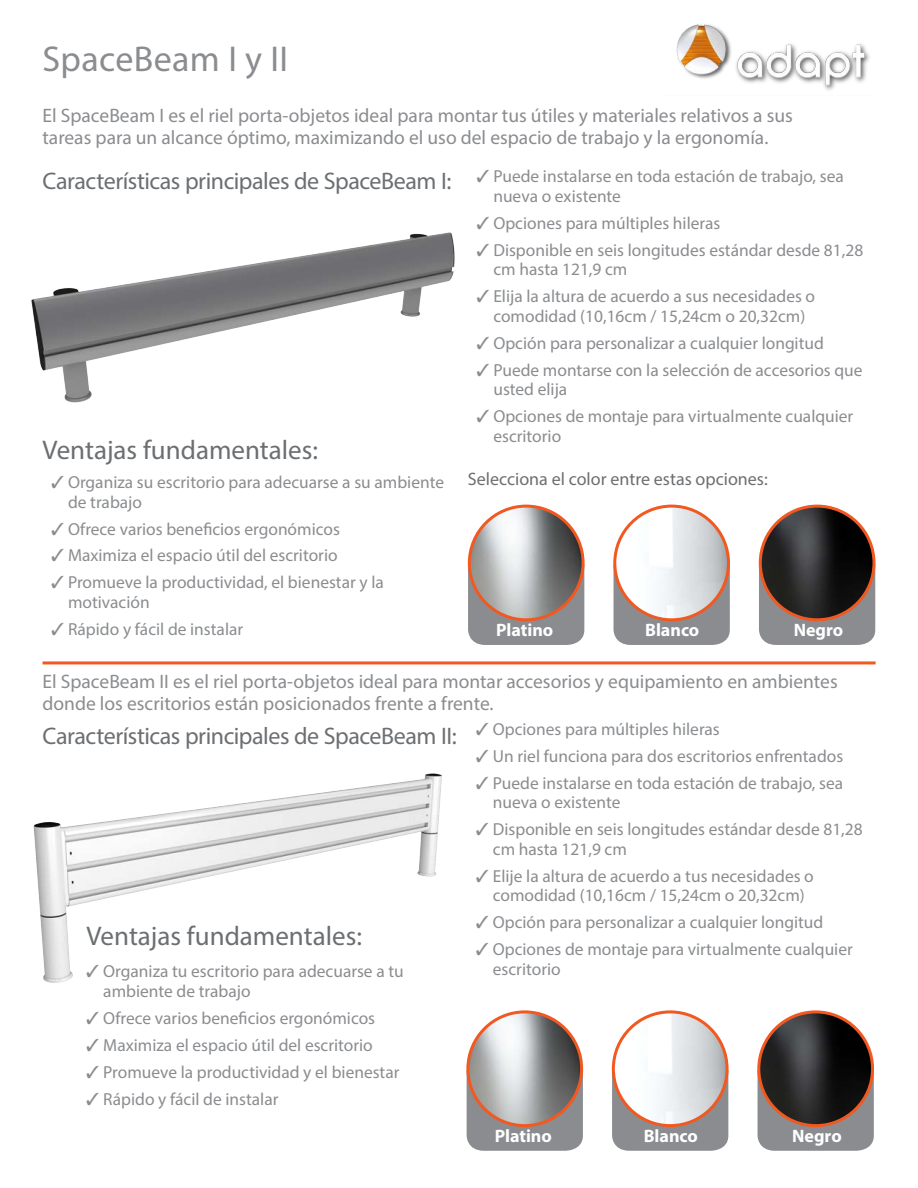
<style>
.page{position:relative;width:918px;height:1188px;background:#fff}
.page>*{position:absolute;margin:0;border:0;box-sizing:border-box;transform-origin:0 0}
.t1{font:36px "Myriad Pro";letter-spacing:.01em;color:#8a8c8f}
.Subtítlo-1{font:27px "Myriad Pro";color:#6c6f72}
.Subtítlo-1-2{font:24px "Myriad Pro";letter-spacing:-.02em;color:#6c6f72}
.parrafo_1{font:19.5px/22.5px "Myriad Pro";color:#8a8c8f}
.t2{font:700 18px "Myriad Pro";color:#fff}
.t3{font:18px "Myriad Pro";color:#6c6f72}
.t4{font:17.4px/19.5px "Myriad Pro";color:#8a8c8f}
</style>
<div class="page">
<img style="left:33px;top:773px;width:409px;height:210px">
<img style="left:676px;top:24px;width:194px;height:66px">
<img style="left:31px;top:232px;width:424px;height:171px">
<hr style="left:43px;top:661px;width:833px;height:3px;background:#f15921">
<svg style="left:468px;top:571px;width:116px;height:74px;background:#908d8e"></svg>
<img style="left:469px;top:506px;width:114px;height:114px;border-radius:57px">
<div style="left:468px;top:505px;width:117px;height:116px;border:3px solid #f15921;border-radius:50%"></div>
<svg style="left:467px;top:1076px;width:116px;height:75px;background:#908e8f"></svg>
<img style="left:468px;top:1012px;width:114px;height:114px;border-radius:57px">
<div style="left:466px;top:1010px;width:117px;height:117px;border:3px solid #f15921;border-radius:50%"></div>
<svg style="left:614px;top:571px;width:116px;height:74px;background:#908d8e"></svg>
<img style="left:615px;top:506px;width:114px;height:114px;border-radius:57px">
<div style="left:613px;top:505px;width:117px;height:116px;border:3px solid #f15921;border-radius:50%"></div>
<svg style="left:612px;top:1076px;width:116px;height:75px;background:#908e8f"></svg>
<img style="left:613px;top:1012px;width:114px;height:114px;border-radius:57px">
<div style="left:612px;top:1010px;width:117px;height:117px;border:3px solid #f15921;border-radius:50%"></div>
<svg style="left:759px;top:571px;width:116px;height:74px;background:#908d8e"></svg>
<img style="left:760px;top:506px;width:114px;height:114px;border-radius:57px">
<div style="left:759px;top:505px;width:116px;height:116px;border:3px solid #f15921;border-radius:50%"></div>
<svg style="left:758px;top:1076px;width:116px;height:75px;background:#908e8f"></svg>
<img style="left:759px;top:1012px;width:114px;height:114px;border-radius:57px">
<div style="left:757px;top:1010px;width:117px;height:117px;border:3px solid #f15921;border-radius:50%"></div>
<p class="t1" style="left:43px;top:36px;width:247px">SpaceBeam I y II</p>
<p class="parrafo_1" style="left:43px;top:104px;width:752px">El SpaceBeam I es el riel porta-objetos ideal para montar tus útiles y materiales relativos a sus tareas para un alcance óptimo, maximizando el uso del espacio de trabajo y la ergonomía.</p>
<p class="Subtítlo-1-2" style="left:43px;top:166px;width:410px">Características principales de SpaceBeam I:</p>
<p class="Subtítlo-1" style="left:43px;top:434px;width:277px">Ventajas fundamentales:</p>
<p class="t4" style="left:493px;top:167px;width:352px;text-indent:-17px">✓ Puede instalarse en toda estación de trabajo, sea nueva o existente</p>
<p class="t4" style="left:476px;top:213px;width:246px">✓ Opciones para múltiples hileras</p>
<p class="t4" style="left:493px;top:240px;width:371px;text-indent:-17px">✓ Disponible en seis longitudes estándar desde 81,28 cm hasta 121,9 cm</p>
<p class="t4" style="left:476px;top:286px;width:340px;text-align:center">✓ Elija la altura de acuerdo a sus necesidades o comodidad (10,16cm / 15,24cm o 20,32cm)</p>
<p class="t4" style="left:476px;top:333px;width:349px">✓ Opción para personalizar a cualquier longitud</p>
<p class="t4" style="left:493px;top:360px;width:371px;text-indent:-17px">✓ Puede montarse con la selección de accesorios que usted elija</p>
<p class="t4" style="left:493px;top:406px;width:361px;text-indent:-17px">✓ Opciones de montaje para virtualmente cualquier escritorio</p>
<p class="t3" style="left:468px;top:468px;width:301px">Selecciona el color entre estas opciones:</p>
<p class="t4" style="left:68px;top:472px;width:378px;text-indent:-17px">✓ Organiza su escritorio para adecuarse a su ambiente de trabajo</p>
<p class="t4" style="left:51px;top:519px;width:290px">✓ Ofrece varios beneficios ergonómicos</p>
<p class="t4" style="left:51px;top:546px;width:288px">✓ Maximiza el espacio útil del escritorio</p>
<p class="t4" style="left:68px;top:573px;width:317px;text-indent:-17px">✓ Promueve la productividad, el bienestar y la motivación</p>
<p class="t4" style="left:51px;top:619px;width:194px">✓ Rápido y fácil de instalar</p>
<p class="t2" style="left:496px;top:619px;width:59px">Platino</p>
<p class="t2" style="left:645px;top:619px;width:56px">Blanco</p>
<p class="t2" style="left:794px;top:619px;width:51px">Negro</p>
<p class="parrafo_1" style="left:43px;top:669px;width:797px">El SpaceBeam II es el riel porta-objetos ideal para montar accesorios y equipamiento en ambientes donde los escritorios están posicionados frente a frente.</p>
<p class="Subtítlo-1-2" style="left:43px;top:721px;width:416px">Características principales de SpaceBeam II:</p>
<p class="t4" style="left:476px;top:719px;width:246px">✓ Opciones para múltiples hileras</p>
<p class="t4" style="left:476px;top:746px;width:369px">✓ Un riel funciona para dos escritorios enfrentados</p>
<p class="t4" style="left:493px;top:773px;width:352px;text-indent:-17px">✓ Puede instalarse en toda estación de trabajo, sea nueva o existente</p>
<p class="t4" style="left:493px;top:819px;width:371px;text-indent:-17px">✓ Disponible en seis longitudes estándar desde 81,28 cm hasta 121,9 cm</p>
<p class="t4" style="left:476px;top:866px;width:339px;text-align:center">✓ Elije la altura de acuerdo a tus necesidades o comodidad (10,16cm / 15,24cm o 20,32cm)</p>
<p class="t4" style="left:476px;top:912px;width:349px">✓ Opción para personalizar a cualquier longitud</p>
<p class="t4" style="left:476px;top:939px;width:378px">✓ Opciones de montaje para virtualmente cualquier</p>
<p class="t4" style="left:86px;top:961px;width:319px">✓ Organiza tu escritorio para adecuarse a tu</p>
<p class="t4" style="left:493px;top:959px;width:69px">escritorio</p>
<p class="t4" style="left:103px;top:981px;width:149px">ambiente de trabajo</p>
<p class="t4" style="left:86px;top:1008px;width:290px">✓ Ofrece varios beneficios ergonómicos</p>
<p class="t4" style="left:86px;top:1035px;width:288px">✓ Maximiza el espacio útil del escritorio</p>
<p class="t4" style="left:86px;top:1062px;width:315px">✓ Promueve la productividad y el bienestar</p>
<p class="t4" style="left:86px;top:1089px;width:194px">✓ Rápido y fácil de instalar</p>
<p class="Subtítlo-1" style="left:86px;top:919px;width:277px">Ventajas fundamentales:</p>
<p class="t2" style="left:495px;top:1124px;width:59px">Platino</p>
<p class="t2" style="left:644px;top:1124px;width:56px">Blanco</p>
<p class="t2" style="left:792px;top:1124px;width:51px">Negro</p>
</div>
